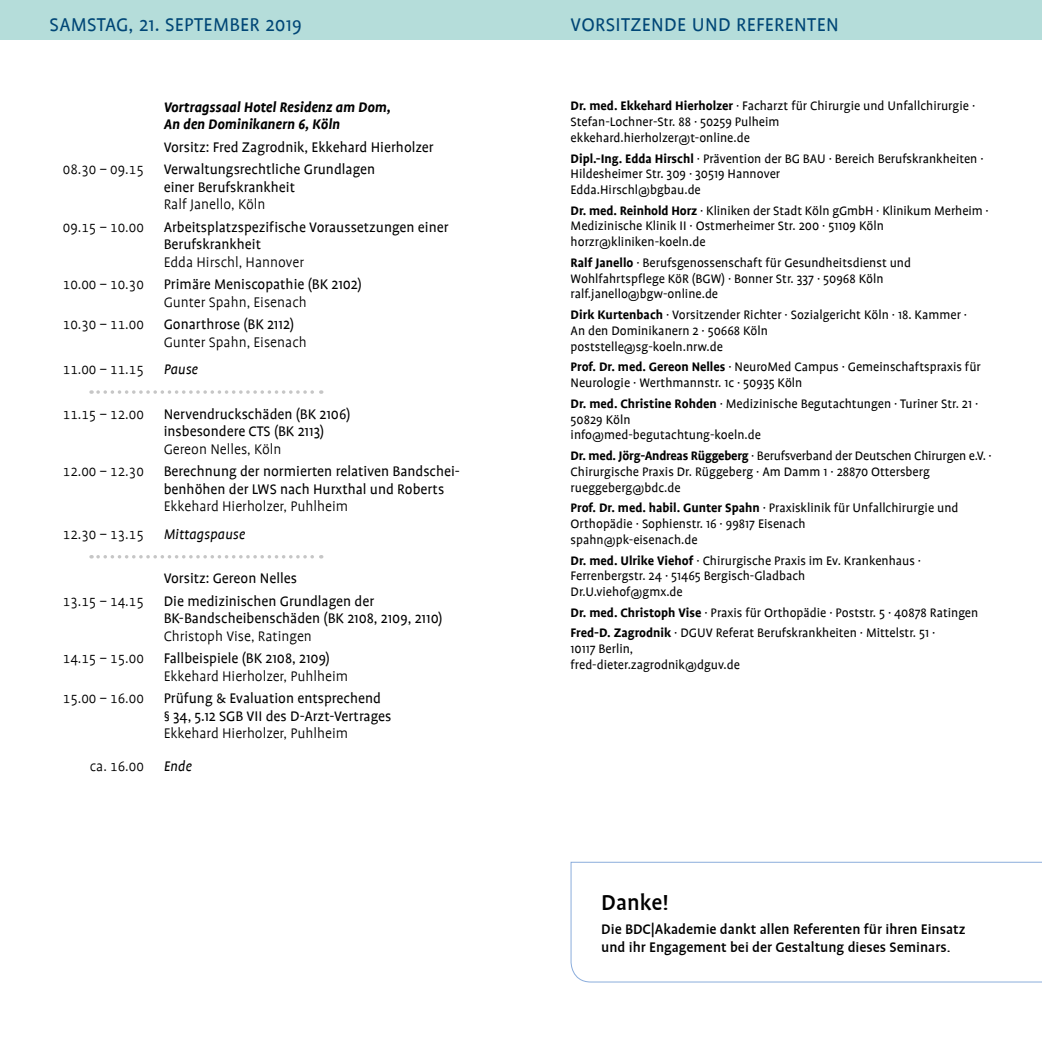
<style>
.page{position:relative;width:1042px;height:1042px;background:#fff}
.page>*{position:absolute;margin:0;border:0;box-sizing:border-box;transform-origin:0 0}
.t1{font:500 24.5px "Profile";color:#000}
.t2{font:21px "Profile";letter-spacing:.015em;color:#004676}
.t3{font:15.75px/17.5px "Profile";color:#000}
.t4{font:300 15.75px "Profile";color:#000}
.t5{font:300 15.75px "Profile SC";color:#000}
.t6{font:500 15.75px/17.5px "Profile";color:#000}
.t7{font:italic 700 15.75px/17.5px "Profile";color:#000}
.t8{font:italic 15.75px "Profile";color:#000}
.t9{font:14px/15.8px "Profile";color:#000}
.s1{font-family:"Profile"}
.s2{font-weight:700}
</style>
<div class="page">
<div style="left:0;top:0;width:1042px;height:40px;background:#b5ddda"></div>
<svg style="left:98px;top:390px;width:224px;height:4px"></svg>
<svg style="left:98px;top:555px;width:224px;height:3px"></svg>
<svg style="left:570px;top:861px;width:472px;height:122px"></svg>
<h2 class="t2" style="left:50px;top:14px;width:254px">SAMSTAG, 21. SEPTEMBER 2019</h2>
<p class="t7" style="left:164px;top:98px;width:229px">Vortragssaal Hotel Residenz am Dom,<br>An den Dominikanern 6, Köln</p>
<p class="t3" style="left:164px;top:138px;width:271px">Vorsitz: Fred Zagrodnik, Ekkehard Hierholzer</p>
<p class="t5" style="left:63px;top:161px;width:83px">08.30 – 09.15</p>
<p class="t3" style="left:164px;top:161px;width:213px">Verwaltungsrechtliche Grundlagen einer Berufskrankheit</p>
<p class="t4" style="left:164px;top:196px;width:103px">Ralf Janello, Köln</p>
<p class="t5" style="left:63px;top:219px;width:83px">09.15 – 10.00</p>
<p class="t3" style="left:164px;top:218px;width:286px">Arbeitsplatzspezifische Voraussetzungen einer<br>Berufskrankheit</p>
<p class="t4" style="left:164px;top:254px;width:142px">Edda Hirschl, Hannover</p>
<p class="t5" style="left:63px;top:276px;width:83px">10.00 – 10.30</p>
<p class="t3" style="left:164px;top:276px;width:200px">Primäre Meniscopathie (BK 2102)</p>
<p class="t4" style="left:164px;top:294px;width:144px">Gunter Spahn, Eisenach</p>
<p class="t5" style="left:63px;top:316px;width:83px">10.30 – 11.00</p>
<p class="t3" style="left:164px;top:315px;width:132px">Gonarthrose (BK 2112)</p>
<p class="t4" style="left:164px;top:334px;width:144px">Gunter Spahn, Eisenach</p>
<p class="t5" style="left:63px;top:361px;width:83px">11.00 – 11.15</p>
<p class="t8" style="left:164px;top:361px;width:36px">Pause</p>
<p class="t5" style="left:63px;top:406px;width:83px">11.15 – 12.00</p>
<p class="t3" style="left:164px;top:405px;width:188px">Nervendruckschäden (BK 2106) insbesondere CTS (BK 2113)</p>
<p class="t4" style="left:164px;top:441px;width:119px">Gereon Nelles, Köln</p>
<p class="t5" style="left:63px;top:463px;width:83px">12.00 – 12.30</p>
<p class="t3" style="left:164px;top:463px;width:298px">Berechnung der normierten relativen Bandschei&shy;benhöhen der LWS nach Hurxthal und Roberts</p>
<p class="t4" style="left:164px;top:498px;width:186px">Ekkehard Hierholzer, Puhlheim</p>
<p class="t5" style="left:63px;top:526px;width:83px">12.30 – 13.15</p>
<p class="t8" style="left:164px;top:526px;width:83px">Mittagspause</p>
<p class="t3" style="left:164px;top:570px;width:135px">Vorsitz: Gereon Nelles</p>
<p class="t5" style="left:63px;top:593px;width:83px">13.15 – 14.15</p>
<p class="t3" style="left:164px;top:592px;width:280px">Die medizinischen Grundlagen der<br>BK-Bandscheibenschäden (BK 2108, 2109, 2110)</p>
<p class="t4" style="left:164px;top:628px;width:150px">Christoph Vise, Ratingen</p>
<p class="t5" style="left:63px;top:650px;width:83px">14.15 – 15.00</p>
<p class="t3" style="left:164px;top:650px;width:168px">Fallbeispiele (BK 2108, 2109)</p>
<p class="t4" style="left:164px;top:668px;width:186px">Ekkehard Hierholzer, Puhlheim</p>
<p class="t5" style="left:63px;top:690px;width:83px">15.00 – 16.00</p>
<p class="t3" style="left:164px;top:690px;width:229px">Prüfung &amp; Evaluation entsprechend<br>§ 34, 5.12 SGB VII des D-Arzt-Vertrages</p>
<p class="t4" style="left:164px;top:725px;width:186px">Ekkehard Hierholzer, Puhlheim</p>
<p class="t5" style="left:90px;top:758px;width:56px"><span class="s1">ca.</span> 16.00</p>
<p class="t8" style="left:164px;top:758px;width:30px">Ende</p>
<h2 class="t2" style="left:570px;top:14px;width:270px">VORSITZENDE UND REFERENTEN</h2>
<p class="t9" style="left:570px;top:98px;width:406px"><span class="s2">Dr. med. Ekkehard Hierholzer</span> · Facharzt für Chirurgie und Unfallchirurgie ·<br>Stefan-Lochner-Str. 88 · 50259 Pulheim<br>ekkehard.hierholzer@t-online.de</p>
<p class="t9" style="left:570px;top:150px;width:414px"><span class="s2">Dipl.-Ing. Edda Hirschl</span> · Prävention der BG BAU · Bereich Berufskrankheiten ·<br>Hildesheimer Str. 309 · 30519 Hannover<br>Edda.Hirschl@bgbau.de</p>
<p class="t9" style="left:570px;top:203px;width:420px"><span class="s2">Dr. med. Reinhold Horz</span> · Kliniken der Stadt Köln gGmbH · Klinikum Merheim ·<br>Medizinische Klinik II · Ostmerheimer Str. 200 · 51109 Köln horzr@kliniken-koeln.de</p>
<p class="t9" style="left:570px;top:255px;width:342px"><span class="s2">Ralf Janello</span> · Berufsgenossenschaft für Gesundheitsdienst und<br>Wohlfahrtspflege KöR (BGW) · Bonner Str. 337 · 50968 Köln ralf.janello@bgw-online.de</p>
<p class="t9" style="left:570px;top:307px;width:398px"><span class="s2">Dirk Kurtenbach</span> · Vorsitzender Richter · Sozialgericht Köln · 18. Kammer ·<br>An den Dominikanern 2 · 50668 Köln<br>poststelle@sg-koeln.nrw.de</p>
<p class="t9" style="left:570px;top:359px;width:412px"><span class="s2">Prof. Dr. med. Gereon Nelles</span> · NeuroMed Campus · Gemeinschaftspraxis für<br>Neurologie · Werthmannstr. 1c · 50935 Köln</p>
<p class="t9" style="left:570px;top:396px;width:409px"><span class="s2">Dr. med. Christine Rohden</span> · Medizinische Begutachtungen · Turiner Str. 21 ·<br>50829 Köln<br>info@med-begutachtung-koeln.de</p>
<p class="t9" style="left:570px;top:448px;width:423px"><span class="s2">Dr. med. Jörg-Andreas Rüggeberg</span> · Berufsverband der Deutschen Chirurgen e.V. ·<br>Chirurgische Praxis Dr. Rüggeberg · Am Damm 1 · 28870 Ottersberg rueggeberg@bdc.de</p>
<p class="t9" style="left:570px;top:500px;width:389px"><span class="s2">Prof. Dr. med. habil. Gunter Spahn</span> · Praxisklinik für Unfallchirurgie und<br>Orthopädie · Sophienstr. 16 · 99817 Eisenach<br>spahn@pk-eisenach.de</p>
<p class="t9" style="left:570px;top:552px;width:352px"><span class="s2">Dr. med. Ulrike Viehof</span> · Chirurgische Praxis im Ev. Krankenhaus ·<br>Ferrenbergstr. 24 · 51465 Bergisch-Gladbach<br>Dr.U.viehof@gmx.de</p>
<p class="t9" style="left:570px;top:602px;width:409px;line-height:20.7px"><span class="s2">Dr. med. Christoph Vise</span> · Praxis für Orthopädie · Poststr. 5 · 40878 Ratingen<br><span class="s2">Fred-D. Zagrodnik</span> · DGUV Referat Berufskrankheiten · Mittelstr. 51 ·</p>
<p class="t9" style="left:570px;top:641px;width:171px">10117 Berlin, fred-dieter.zagrodnik@dguv.de</p>
<h1 class="t1" style="left:601px;top:890px;width:69px">Danke!</h1>
<p class="t6" style="left:601px;top:921px;width:366px">Die BDC|Akademie dankt allen Referenten für ihren Einsatz und ihr Engagement bei der Gestaltung dieses Seminars.</p>
</div>
